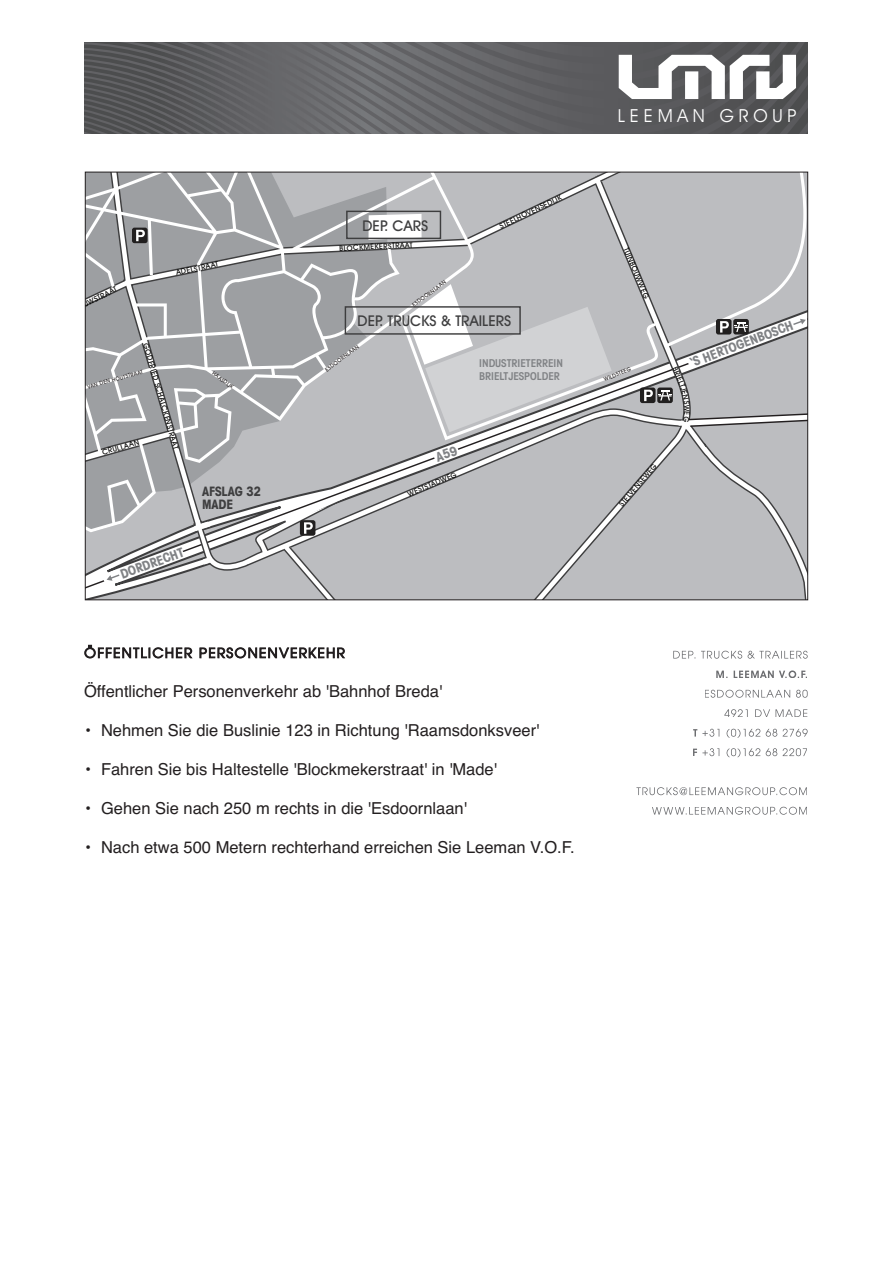
<style>
.page{position:relative;width:893px;height:1263px;background:#fff}
.page>*{position:absolute;margin:0;border:0;box-sizing:border-box;transform-origin:0 0}
.t1{font:18px "Avant Garde IT Cby BT";letter-spacing:.265em;color:#fff}
.t2{font:16.5px "Helvetica";color:#231f20}
.t3{font:500 14.85px "Avant Garde IT Cby BT";color:#3e3e3f}
.t4{font:13.5px "Avant Garde";letter-spacing:.105em;color:#231f20}
.t5{font:700 condensed 12.9px "Avant Garde IT Cby BT";color:#808285}
.t6{font:700 condensed 12.9px/13px "Avant Garde IT Cby BT";color:#3e3e3f}
.t7{font:600 condensed 10.8px/12.9px "Avant Garde IT Cby BT";color:#808285}
.t8{font:500 7.65px "Avant Garde IT Cby BT";color:#050504}
.t9{font:500 5.55px "Avant Garde IT Cby BT";color:#231f20}
</style>
<div class="page">
<svg style="left:84px;top:43px;width:724px;height:3px;background:#5e5e61"></svg>
<svg style="left:84px;top:46px;width:724px;height:6px;background:#5e5e61"></svg>
<svg style="left:84px;top:52px;width:724px;height:3px;background:#5f5f62"></svg>
<svg style="left:84px;top:55px;width:724px;height:78px;background:#6b6c6e"></svg>
<svg style="left:673px;top:651px;width:129px;height:8px"></svg>
<svg style="left:716px;top:670px;width:91px;height:8px"></svg>
<svg style="left:705px;top:690px;width:103px;height:8px"></svg>
<svg style="left:724px;top:709px;width:83px;height:8px"></svg>
<svg style="left:693px;top:729px;width:108px;height:9px"></svg>
<svg style="left:693px;top:748px;width:108px;height:9px"></svg>
<svg style="left:636px;top:787px;width:124px;height:8px"></svg>
<svg style="left:652px;top:807px;width:155px;height:8px"></svg>
<svg style="left:87px;top:174px;width:719px;height:424px;background:#b9babd"></svg>
<svg style="left:433px;top:445px;width:27px;height:18px"></svg>
<svg style="left:678px;top:380px;width:130px;height:51px;background:#b9babc"></svg>
<p class="t8" style="left:83px;top:302px;width:38px;rotate:-25deg">UWSTRAAT</p>
<p class="t8" style="left:176px;top:270px;width:44px;rotate:-11deg">ADELSTRAAT</p>
<p class="t8" style="left:149px;top:343px;width:111px;rotate:74deg">GODFRIED SCHALCKENSTRAAT</p>
<p class="t9" style="left:87px;top:385px;width:59px;rotate:-15deg">VAN DEN HOUTSTRAAT</p>
<p class="t8" style="left:102px;top:450px;width:39px;rotate:-16deg">CRULLAAN</p>
<p class="t5" style="left:119px;top:570px;width:68px;rotate:-20deg">DORDRECHT</p>
<p class="t9" style="left:214px;top:371px;width:27px;rotate:37deg">HAASDIJK</p>
<p class="t6" style="left:202px;top:486px;width:60px">AFSLAG 32<br>MADE</p>
<p class="t3" style="left:363px;top:221px;width:67px">DEP. CARS</p>
<p class="t8" style="left:339px;top:246px;width:75px;rotate:-3deg">BLOCKMEKERSTRAAT</p>
<p class="t9" style="left:412px;top:304px;width:42px;rotate:-37deg">ESDOORNLAAN</p>
<p class="t8" style="left:499px;top:224px;width:70px;rotate:-26deg">STEELHOVENSEDIJK</p>
<p class="t3" style="left:358px;top:316px;width:155px">DEP. TRUCKS &amp; TRAILERS</p>
<p class="t9" style="left:325px;top:368px;width:42px;rotate:-37deg">ESDOORNLAAN</p>
<p class="t7" style="left:479px;top:357px;width:85px">INDUSTRIETERREIN<br>BRIELTJESPOLDER</p>
<p class="t8" style="left:407px;top:492px;width:54px;rotate:-23deg">WESTSTADWEG</p>
<p class="t4" style="left:84px;top:645px;width:262px">ÖFFENTLICHER PERSONENVERKEHR</p>
<p class="t2" style="left:84px;top:682px;width:360px">Öffentlicher Personenverkehr ab 'Bahnhof Breda'</p>
<p class="t2" style="left:84px;top:721px;width:457px">• Nehmen Sie die Buslinie 123 in Richtung 'Raamsdonksveer'</p>
<p class="t2" style="left:84px;top:760px;width:414px">• Fahren Sie bis Haltestelle 'Blockmekerstraat' in 'Made'</p>
<p class="t2" style="left:84px;top:799px;width:384px">• Gehen Sie nach 250 m rechts in die 'Esdoornlaan'</p>
<p class="t2" style="left:84px;top:838px;width:492px">• Nach etwa 500 Metern rechterhand erreichen Sie Leeman V.O.F.</p>
<p class="t1" style="left:618px;top:109px;width:180px">LEEMAN GROUP</p>
<p class="t8" style="left:628px;top:247px;width:56px;rotate:67deg">TUINBOUWWEG</p>
<p class="t9" style="left:603px;top:377px;width:30px;rotate:-21deg">WILDSTEEG</p>
<p class="t5" style="left:689px;top:359px;width:110px;rotate:-21deg">‘S HERTOGENBOSCH</p>
<p class="t8" style="left:678px;top:366px;width:16px;rotate:68deg">BRIE</p>
<p class="t8" style="left:618px;top:503px;width:55px;rotate:-49deg">STELVENSEWEG</p>
</div>
